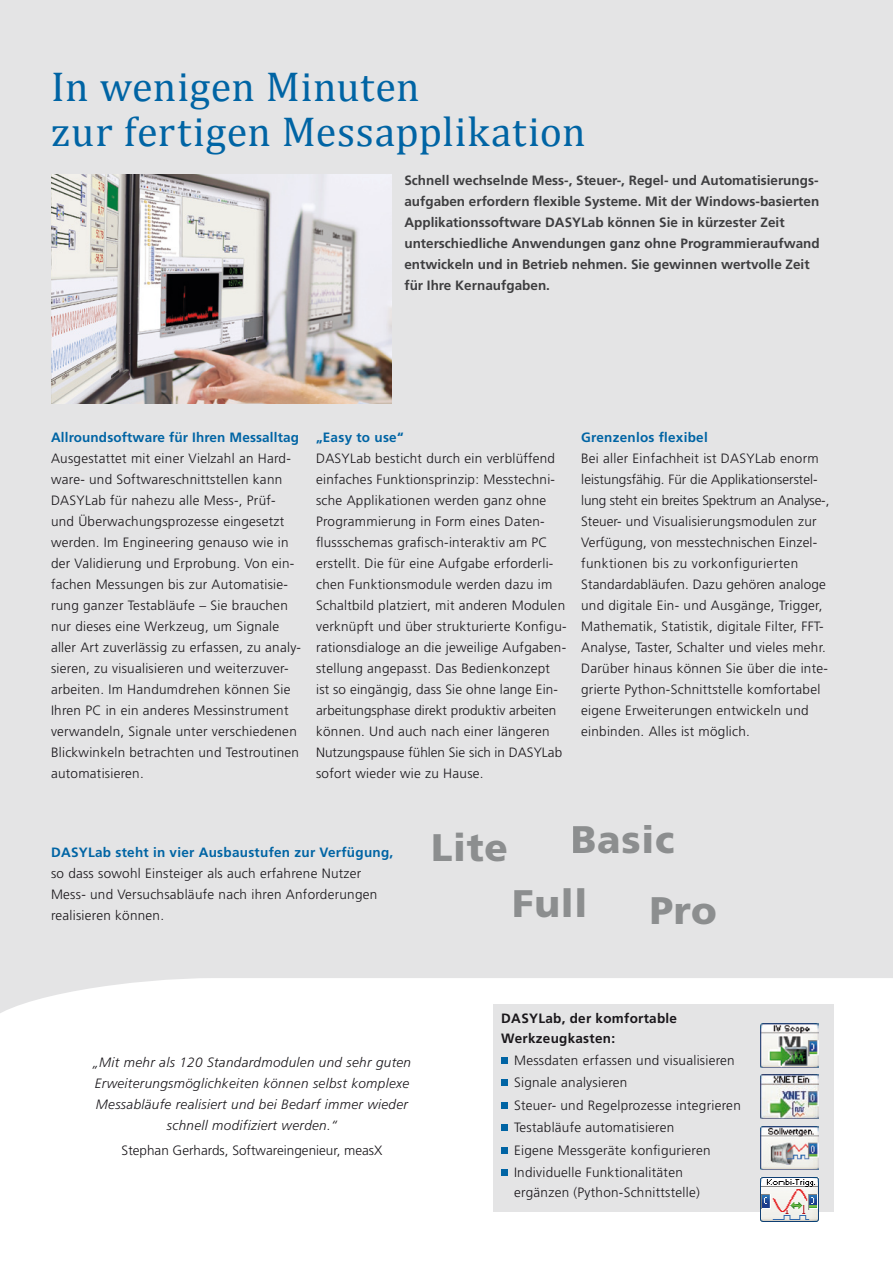
<style>
.page{position:relative;width:893px;height:1263px;background:#fff}
.page>*{position:absolute;margin:0;border:0;box-sizing:border-box;transform-origin:0 0}
.t1{font:42px/45px "Cambria";letter-spacing:.015em;color:#0064a4}
.t2{font:900 38.4px "Frutiger";letter-spacing:.02em;color:#8c8e8f}
.t3{font:300 13.5px/21px "Frutiger";letter-spacing:.02em;color:#1a171b}
.t4{font:700 13.5px/21px "Frutiger";color:#3e3e40}
.t5{font:italic 300 13.5px/21px "Frutiger";letter-spacing:.025em;color:#1a171b;text-align:center}
.t6{font:700 13.5px "Frutiger";letter-spacing:.02em;color:#0064a4}
.t7{font:300 13.5px "Frutiger";color:#1a171b}
.t8{font:700 13.5px/19.5px "Frutiger";letter-spacing:.02em;color:#1a171b}
</style>
<div class="page">
<div style="left:0;top:0;width:893px;height:1022px;background:#e4e4e5"></div>
<div style="left:493px;top:1005px;width:340px;height:207px;background:#e4e4e5"></div>
<div style="left:501px;top:1057px;width:7px;height:6px;background:#0064a4"></div>
<div style="left:501px;top:1079px;width:7px;height:7px;background:#0064a4"></div>
<div style="left:501px;top:1102px;width:7px;height:6px;background:#0064a4"></div>
<div style="left:501px;top:1124px;width:7px;height:7px;background:#0064a4"></div>
<div style="left:501px;top:1146px;width:7px;height:7px;background:#0064a4"></div>
<div style="left:501px;top:1169px;width:7px;height:7px;background:#0064a4"></div>
<div style="left:433px;top:832px;width:74px;height:29px;background:#e4e4e5"></div>
<div style="left:652px;top:897px;width:64px;height:28px;background:#e4e4e5"></div>
<div style="left:514px;top:888px;width:70px;height:29px;background:#e4e4e5"></div>
<div style="left:573px;top:825px;width:100px;height:29px;background:#e4e4e5"></div>
<img style="left:52px;top:175px;width:340px;height:228px">
<img style="left:760px;top:1023px;width:58px;height:44px">
<img style="left:760px;top:1075px;width:58px;height:43px">
<img style="left:760px;top:1126px;width:58px;height:44px">
<img style="left:760px;top:1178px;width:58px;height:43px">
<h1 class="t1" style="left:51px;top:64px;width:536px">In wenigen Minuten<br>zur fertigen Messapplikation</h1>
<p class="t4" style="left:404px;top:170px;width:417px">Schnell wechselnde Mess-, Steuer-, Regel- und Automatisierungs&shy;aufgaben erfordern flexible Systeme. Mit der Windows-basierten Applikationssoftware DASYLab können Sie in kürzester Zeit unterschiedliche Anwendungen ganz ohne Programmieraufwand entwickeln und in Betrieb nehmen. Sie gewinnen wertvolle Zeit für Ihre Kernaufgaben.</p>
<p class="t6" style="left:51px;top:429px;width:249px">Allroundsoftware für Ihren Messalltag</p>
<p class="t3" style="left:51px;top:448px;width:252px">Ausgestattet mit einer Vielzahl an Hard&shy;ware- und Softwareschnittstellen kann DASYLab für nahezu alle Mess-, Prüf&shy;und Überwachungsprozesse eingesetzt werden. Im Engineering genauso wie in der Validierung und Erprobung. Von ein&shy;fachen Messungen bis zur Automatisie&shy;rung ganzer Testabläufe – Sie brauchen nur dieses eine Werkzeug, um Signale aller Art zuverlässig zu erfassen, zu analy&shy;sieren, zu visualisieren und weiterzuver&shy;arbeiten. Im Handumdrehen können Sie Ihren PC in ein anderes Messinstrument verwandeln, Signale unter verschiedenen Blickwinkeln betrachten und Testroutinen automatisieren.</p>
<p class="t6" style="left:316px;top:429px;width:89px">„Easy to use“</p>
<p class="t3" style="left:316px;top:448px;width:252px">DASYLab besticht durch ein verblüffend einfaches Funktionsprinzip: Messtechni&shy;sche Applikationen werden ganz ohne Programmierung in Form eines Daten&shy;flussschemas grafisch-interaktiv am PC erstellt. Die für eine Aufgabe erforderli&shy;chen Funktionsmodule werden dazu im Schaltbild platziert, mit anderen Modulen verknüpft und über strukturierte Konfigu&shy;rationsdialoge an die jeweilige Aufgaben&shy;stellung angepasst. Das Bedienkonzept<br>ist so eingängig, dass Sie ohne lange Ein&shy;arbeitungsphase direkt produktiv arbeiten können. Und auch nach einer längeren Nutzungspause fühlen Sie sich in DASYLab sofort wieder wie zu Hause.</p>
<p class="t6" style="left:581px;top:430px;width:128px">Grenzenlos flexibel</p>
<p class="t3" style="left:581px;top:448px;width:250px">Bei aller Einfachheit ist DASYLab enorm leistungsfähig. Für die Applikationserstel&shy;lung steht ein breites Spektrum an Analyse-, Steuer- und Visualisierungsmodulen zur Verfügung, von messtechnischen Einzel&shy;funktionen bis zu vorkonfigurierten Standardabläufen. Dazu gehören analoge und digitale Ein- und Ausgänge, Trigger, Mathematik, Statistik, digitale Filter, FFT-Analyse, Taster, Schalter und vieles mehr.<br>Darüber hinaus können Sie über die inte&shy;grierte Python-Schnittstelle komfortabel eigene Erweiterungen entwickeln und einbinden. Alles ist möglich.</p>
<p class="t6" style="left:51px;top:844px;width:344px">DASYLab steht in vier Ausbaustufen zur Verfügung,</p>
<p class="t3" style="left:51px;top:863px;width:328px">so dass sowohl Einsteiger als auch erfahrene Nutzer<br>Mess- und Versuchsabläufe nach ihren Anforderungen realisieren können.</p>
<h2 class="t2" style="left:431px;top:824px;width:79px">Lite</h2>
<h2 class="t2" style="left:571px;top:817px;width:105px">Basic</h2>
<h2 class="t2" style="left:512px;top:880px;width:76px">Full</h2>
<h2 class="t2" style="left:650px;top:888px;width:69px">Pro</h2>
<p class="t5" style="left:93px;top:1052px;width:320px">„Mit mehr als 120 Standardmodulen und sehr guten Erweiterungsmöglichkeiten können selbst komplexe Messabläufe realisiert und bei Bedarf immer wieder schnell modifiziert werden.“</p>
<p class="t7" style="left:122px;top:1143px;width:262px">Stephan Gerhards, Softwareingenieur, measX</p>
<p class="t8" style="left:501px;top:1008px;width:177px">DASYLab, der komfortable<br>Werkzeugkasten:</p>
<p class="t3" style="left:514px;top:1049px;width:228px;line-height:22.5px">Messdaten erfassen und visualisieren<br>Signale analysieren<br>Steuer- und Regelprozesse integrieren<br>Testabläufe automatisieren<br>Eigene Messgeräte konfigurieren<br>Individuelle Funktionalitäten</p>
<p class="t3" style="left:514px;top:1182px;width:187px">ergänzen (Python-Schnittstelle)</p>
</div>
